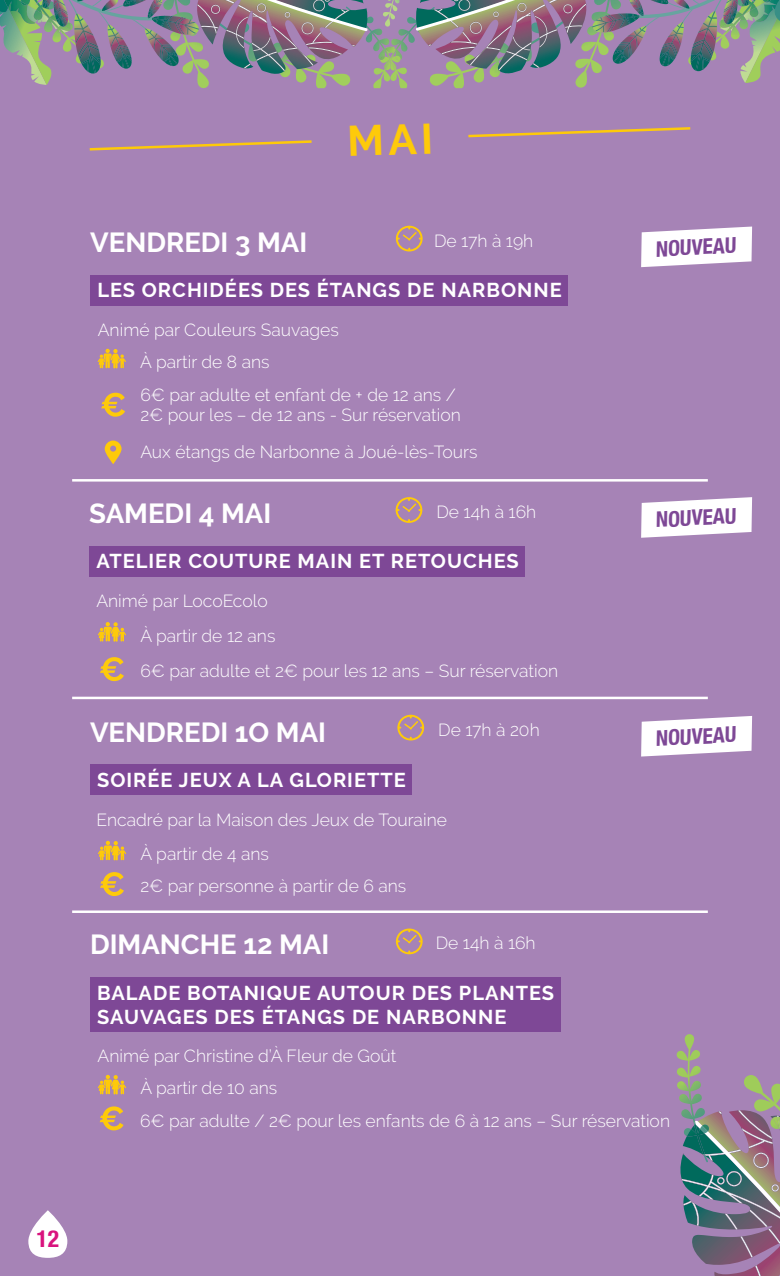
<style>
.page{position:relative;width:780px;height:1276px;background:#a683b6}
.page>*{position:absolute;margin:0;border:0;box-sizing:border-box;transform-origin:0 0}
.DATE{font:700 27.5px "Raleway";color:#fff}
.t1{font:700 condensed 23.5px "Helvetica Neue";color:#d9147e}
.t2{font:700 condensed 21.5px "Helvetica Neue";color:#7e4896}
.TITRE_ANIMATION_CLAIR{font:700 20px "Raleway";letter-spacing:.05em;color:#fff}
.t3{font:300 17.5px/20px "Raleway";color:#fff}
</style>
<div class="page">
<img style="left:744px;top:1075px;width:36px;height:35px">
<img style="left:676px;top:1034px;width:28px;height:76px">
<svg style="left:680px;top:1110px;width:100px;height:166px"></svg>
<img style="left:373px;top:17px;width:41px;height:71px">
<img style="left:369px;top:16px;width:31px;height:69px">
<img style="left:380px;top:47px;width:20px;height:23px">
<img style="left:431px;top:83px;width:33px;height:5px">
<img style="left:575px;top:83px;width:12px;height:5px">
<img style="left:198px;top:85px;width:11px;height:3px">
<img style="left:0;top:0;width:369px;height:85px">
<img style="left:382px;top:0;width:18px;height:27px">
<img style="left:414px;top:0;width:366px;height:83px">
<svg style="left:396px;top:226px;width:26px;height:25px"></svg>
<div style="left:90px;top:275px;width:477px;height:31px;background:#7e4896"></div>
<svg style="left:98px;top:349px;width:28px;height:19px"></svg>
<svg style="left:105px;top:440px;width:17px;height:24px"></svg>
<svg style="left:101px;top:393px;width:24px;height:24px"></svg>
<svg style="left:395px;top:497px;width:27px;height:26px"></svg>
<div style="left:89px;top:546px;width:435px;height:30px;background:#7e4896"></div>
<svg style="left:100px;top:657px;width:24px;height:24px"></svg>
<svg style="left:98px;top:622px;width:28px;height:19px"></svg>
<svg style="left:641px;top:497px;width:111px;height:41px;background:#f1ebf3"></svg>
<svg style="left:641px;top:226px;width:111px;height:41px;background:#f1ebf3"></svg>
<hr style="left:72px;top:479px;width:635px;height:2px;background:#fff">
<hr style="left:72px;top:696px;width:635px;height:3px;background:#fff">
<svg style="left:397px;top:715px;width:27px;height:25px"></svg>
<div style="left:90px;top:764px;width:322px;height:31px;background:#7e4896"></div>
<svg style="left:98px;top:841px;width:28px;height:19px"></svg>
<svg style="left:396px;top:928px;width:26px;height:26px"></svg>
<div style="left:90px;top:977px;width:470px;height:31px;background:#7e4896"></div>
<div style="left:90px;top:1001px;width:470px;height:31px;background:#7e4896"></div>
<svg style="left:98px;top:1075px;width:28px;height:19px"></svg>
<svg style="left:100px;top:1106px;width:23px;height:24px"></svg>
<svg style="left:100px;top:872px;width:24px;height:24px"></svg>
<hr style="left:72px;top:910px;width:635px;height:3px;background:#fff">
<svg style="left:641px;top:716px;width:111px;height:40px;background:#f2eef5"></svg>
<svg style="left:28px;top:1210px;width:39px;height:47px"></svg>
<svg style="left:89px;top:127px;width:602px;height:24px"></svg>
<p class="DATE" style="left:90px;top:227px;width:218px">VENDREDI 3 MAI</p>
<p class="TITRE_ANIMATION_CLAIR" style="left:97px;top:279px;width:466px">LES ORCHIDÉES DES ÉTANGS DE NARBONNE</p>
<p class="t3" style="left:434px;top:230px;width:101px">De 17h à 19h</p>
<p class="t3" style="left:98px;top:320px;width:242px">Animé par Couleurs Sauvages</p>
<p class="t3" style="left:140px;top:352px;width:131px">À partir de 8 ans</p>
<p class="t3" style="left:140px;top:384px;width:322px">6€ par adulte et enfant de + de 12 ans /<br>2€ pour les – de 12 ans - Sur réservation</p>
<p class="t3" style="left:140px;top:441px;width:338px">Aux étangs de Narbonne à Joué-lès-Tours</p>
<p class="DATE" style="left:89px;top:497px;width:183px">SAMEDI 4 MAI</p>
<p class="TITRE_ANIMATION_CLAIR" style="left:96px;top:550px;width:424px">ATELIER COUTURE MAIN ET RETOUCHES</p>
<p class="t3" style="left:96px;top:590px;width:173px">Animé par LocoEcolo</p>
<p class="t3" style="left:436px;top:502px;width:101px">De 14h à 16h</p>
<p class="t3" style="left:140px;top:625px;width:136px">À partir de 12 ans</p>
<p class="t3" style="left:140px;top:661px;width:419px">6€ par adulte et 2€ pour les 12 ans – Sur réservation</p>
<p class="DATE" style="left:90px;top:716px;width:237px">VENDREDI 1O MAI</p>
<p class="TITRE_ANIMATION_CLAIR" style="left:97px;top:768px;width:310px">SOIRÉE JEUX A LA GLORIETTE</p>
<p class="t3" style="left:96px;top:809px;width:352px">Encadré par la Maison des Jeux de Touraine</p>
<p class="t3" style="left:438px;top:719px;width:103px">De 17h à 20h</p>
<p class="t3" style="left:140px;top:844px;width:130px">À partir de 4 ans</p>
<p class="t3" style="left:140px;top:876px;width:267px">2€ par personne à partir de 6 ans</p>
<p class="DATE" style="left:90px;top:929px;width:241px">DIMANCHE 12 MAI</p>
<p class="TITRE_ANIMATION_CLAIR" style="left:97px;top:981px;width:458px">BALADE BOTANIQUE AUTOUR DES PLANTES</p>
<p class="TITRE_ANIMATION_CLAIR" style="left:97px;top:1005px;width:411px">SAUVAGES DES ÉTANGS DE NARBONNE</p>
<p class="t3" style="left:97px;top:1046px;width:300px">Animé par Christine d’À Fleur de Goût</p>
<p class="t3" style="left:140px;top:1078px;width:138px">À partir de 10 ans</p>
<p class="t3" style="left:436px;top:933px;width:101px">De 14h à 16h</p>
<p class="t2" style="left:654px;top:231px;width:82px;rotate:-3deg">NOUVEAU</p>
<p class="t2" style="left:654px;top:502px;width:82px;rotate:-3deg">NOUVEAU</p>
<p class="t2" style="left:654px;top:720px;width:82px;rotate:-3deg">NOUVEAU</p>
<p class="t3" style="left:140px;top:1110px;width:531px">6€ par adulte / 2€ pour les enfants de 6 à 12 ans – Sur réservation</p>
<h2 class="t1" style="left:37px;top:1219px;width:24px">12</h2>
</div>
